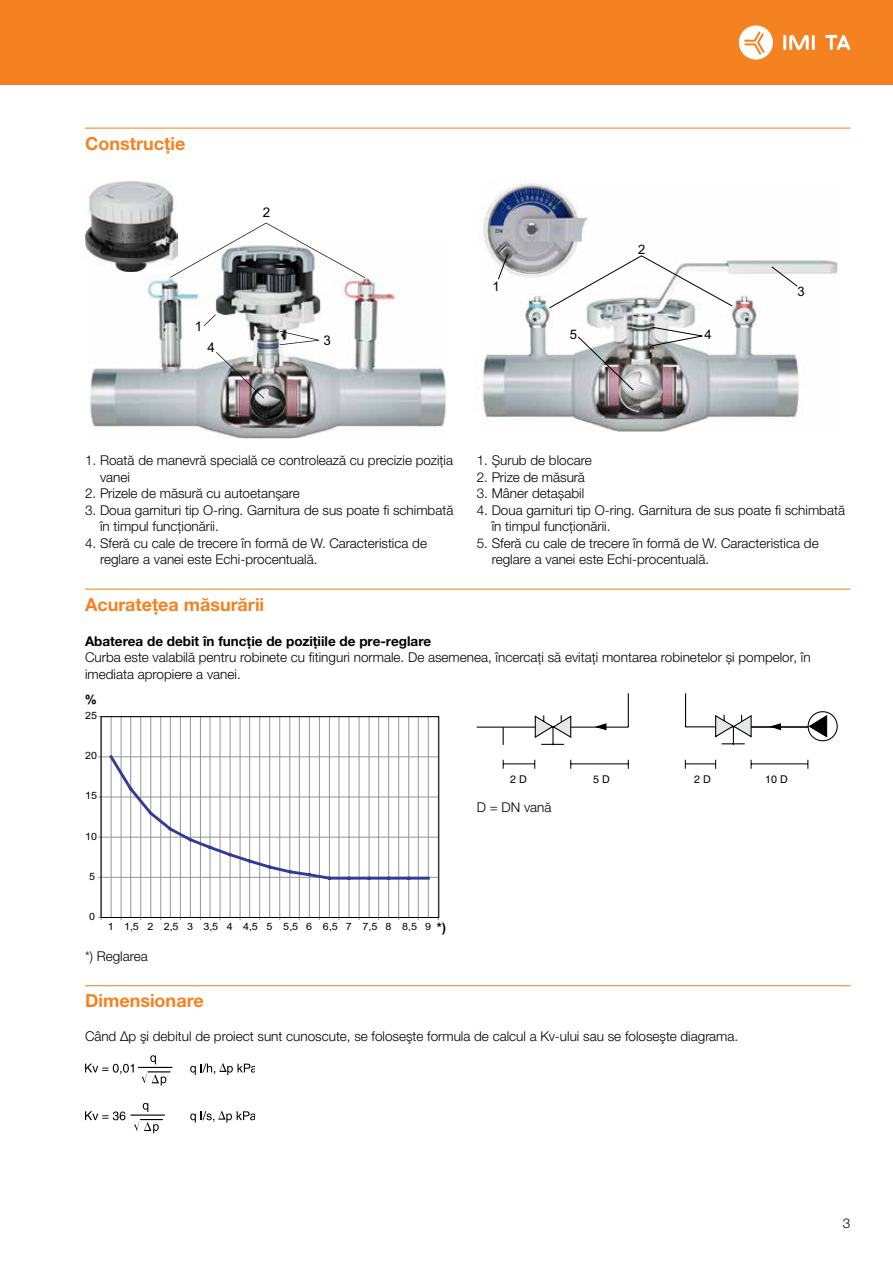
<style>
.page{position:relative;width:893px;height:1263px;background:#fff}
.page>*{position:absolute;margin:0;border:0;box-sizing:border-box;transform-origin:0 0}
.t1{font:700 18px "Helvetica Neue LTW1 G";color:#f58220}
.t2{font:300 13.5px/16.5px "Helvetica Neue LTW1 G";color:#000}
.t3{font:700 13.5px "Helvetica Neue LTW1 G";color:#000}
.t4{font:13.35px "Arial";color:#000}
.t5{font:13.05px "Arial";color:#000}
.t6{font:700 12.9px "Arial";color:#000}
.t7{font:10.65px "Helvetica";color:#000}
.t8{font:10.05px "Arial";letter-spacing:.005em;color:#000;scale:1.07 1}
</style>
<div class="page">
<div style="left:0;top:0;width:893px;height:85px;background:#f58220"></div>
<hr style="left:783px;top:35px;width:3px;height:15px;background:#fff">
<hr style="left:812px;top:35px;width:3px;height:15px;background:#fff">
<svg style="left:789px;top:35px;width:20px;height:15px"></svg>
<svg style="left:825px;top:35px;width:25px;height:15px"></svg>
<svg style="left:739px;top:25px;width:34px;height:35px"></svg>
<hr style="left:85px;top:128px;width:765px;height:1px;background:#f58220">
<hr style="left:85px;top:589px;width:765px;height:1px;background:#f58220">
<hr style="left:85px;top:985px;width:765px;height:1px;background:#f58220">
<img style="left:89px;top:275px;width:357px;height:164px">
<svg style="left:280px;top:331px;width:39px;height:14px"></svg>
<svg style="left:170px;top:223px;width:195px;height:55px"></svg>
<svg style="left:204px;top:314px;width:12px;height:12px"></svg>
<svg style="left:216px;top:352px;width:48px;height:47px;background:#a7a4a5"></svg>
<img style="left:85px;top:181px;width:93px;height:91px">
<img style="left:482px;top:182px;width:356px;height:250px">
<svg style="left:498px;top:254px;width:300px;height:137px"></svg>
<hr style="left:101px;top:877px;width:337px;height:1px;background:#939598">
<hr style="left:101px;top:837px;width:337px;height:1px;background:#939598">
<hr style="left:101px;top:797px;width:337px;height:1px;background:#939598">
<hr style="left:101px;top:756px;width:337px;height:1px;background:#939598">
<hr style="left:111px;top:717px;width:1px;height:200px;background:#939598">
<hr style="left:130px;top:717px;width:1px;height:200px;background:#939598">
<hr style="left:150px;top:717px;width:1px;height:200px;background:#939598">
<hr style="left:170px;top:717px;width:1px;height:200px;background:#939598">
<hr style="left:190px;top:717px;width:1px;height:200px;background:#939598">
<hr style="left:210px;top:717px;width:1px;height:200px;background:#939598">
<hr style="left:230px;top:717px;width:1px;height:200px;background:#939598">
<hr style="left:249px;top:717px;width:1px;height:200px;background:#939598">
<hr style="left:269px;top:717px;width:1px;height:200px;background:#939598">
<hr style="left:289px;top:717px;width:1px;height:200px;background:#939598">
<hr style="left:309px;top:717px;width:1px;height:200px;background:#939598">
<hr style="left:329px;top:717px;width:1px;height:200px;background:#939598">
<hr style="left:349px;top:717px;width:1px;height:200px;background:#939598">
<hr style="left:369px;top:717px;width:1px;height:200px;background:#939598">
<hr style="left:388px;top:717px;width:1px;height:200px;background:#939598">
<hr style="left:408px;top:717px;width:1px;height:200px;background:#939598">
<hr style="left:428px;top:717px;width:1px;height:200px;background:#939598">
<hr style="left:121px;top:717px;width:1px;height:200px;background:#939598">
<hr style="left:140px;top:717px;width:1px;height:200px;background:#939598">
<hr style="left:161px;top:717px;width:1px;height:200px;background:#939598">
<hr style="left:180px;top:717px;width:1px;height:200px;background:#939598">
<hr style="left:200px;top:717px;width:1px;height:200px;background:#939598">
<hr style="left:220px;top:717px;width:1px;height:200px;background:#939598">
<hr style="left:240px;top:717px;width:1px;height:200px;background:#939598">
<hr style="left:259px;top:717px;width:1px;height:200px;background:#939598">
<hr style="left:279px;top:717px;width:1px;height:200px;background:#939598">
<hr style="left:299px;top:717px;width:1px;height:200px;background:#939598">
<hr style="left:319px;top:717px;width:1px;height:200px;background:#939598">
<hr style="left:339px;top:717px;width:1px;height:200px;background:#939598">
<hr style="left:359px;top:717px;width:1px;height:200px;background:#939598">
<hr style="left:378px;top:717px;width:1px;height:200px;background:#939598">
<hr style="left:398px;top:717px;width:1px;height:200px;background:#939598">
<hr style="left:418px;top:717px;width:1px;height:200px;background:#939598">
<div style="left:101px;top:716px;width:338px;height:202px;border:1px solid #000"></div>
<svg style="left:107px;top:753px;width:324px;height:128px"></svg>
<hr style="left:477px;top:727px;width:151px;height:1px;background:#000">
<hr style="left:628px;top:693px;width:1px;height:34px;background:#000">
<hr style="left:685px;top:693px;width:1px;height:34px;background:#000">
<hr style="left:686px;top:726px;width:151px;height:1px;background:#000">
<svg style="left:714px;top:714px;width:39px;height:31px"></svg>
<svg style="left:534px;top:715px;width:38px;height:31px"></svg>
<svg style="left:503px;top:727px;width:1px;height:18px"></svg>
<hr style="left:751px;top:727px;width:74px;height:1px;background:#000">
<div style="left:808px;top:712px;width:29px;height:29px;background:#fff;border-radius:50%"></div>
<div style="left:807px;top:711px;width:31px;height:30px;border:1px solid #000;border-radius:50%"></div>
<svg style="left:807px;top:714px;width:21px;height:24px"></svg>
<hr style="left:503px;top:764px;width:32px;height:1px;background:#000">
<hr style="left:571px;top:764px;width:57px;height:1px;background:#000">
<hr style="left:685px;top:764px;width:31px;height:1px;background:#000">
<hr style="left:751px;top:764px;width:57px;height:1px;background:#000">
<svg style="left:767px;top:723px;width:15px;height:8px"></svg>
<svg style="left:592px;top:723px;width:16px;height:8px"></svg>
<svg style="left:85px;top:1064px;width:49px;height:10px"></svg>
<svg style="left:190px;top:1063px;width:65px;height:12px"></svg>
<svg style="left:150px;top:1055px;width:6px;height:9px"></svg>
<hr style="left:138px;top:1067px;width:34px;height:1px;background:#000">
<svg style="left:142px;top:1071px;width:28px;height:14px"></svg>
<svg style="left:85px;top:1111px;width:40px;height:9px"></svg>
<svg style="left:190px;top:1111px;width:65px;height:11px"></svg>
<svg style="left:143px;top:1103px;width:5px;height:9px"></svg>
<hr style="left:130px;top:1114px;width:35px;height:2px;background:#000">
<svg style="left:134px;top:1119px;width:29px;height:14px"></svg>
<h1 class="t1" style="left:85px;top:132px;width:102px">Construcţie</h1>
<p class="t4" style="left:195px;top:317px;width:9px">1</p>
<p class="t4" style="left:208px;top:338px;width:9px">4</p>
<p class="t4" style="left:263px;top:203px;width:9px">2</p>
<p class="t4" style="left:323px;top:331px;width:9px">3</p>
<p class="t5" style="left:493px;top:277px;width:9px">1</p>
<p class="t5" style="left:570px;top:326px;width:9px">5</p>
<p class="t5" style="left:638px;top:240px;width:9px">2</p>
<p class="t5" style="left:704px;top:326px;width:9px">4</p>
<p class="t5" style="left:798px;top:282px;width:9px">3</p>
<p class="t2" style="left:100px;top:452px;width:355px;text-indent:-15px">1. Roată de manevră specială ce controlează cu precizie poziția vanei</p>
<p class="t2" style="left:85px;top:485px;width:216px">2. Prizele de măsură cu autoetanşare</p>
<p class="t2" style="left:100px;top:502px;width:355px;text-indent:-15px">3. Doua garnituri tip O-ring. Garnitura de sus poate fi schimbată în timpul funcționării.</p>
<p class="t2" style="left:100px;top:535px;width:328px;text-indent:-15px">4. Sferă cu cale de trecere în formă de W. Caracteristica de reglare a vanei este Echi-procentuală.</p>
<p class="t2" style="left:477px;top:452px;width:117px">1. Șurub de blocare</p>
<p class="t2" style="left:477px;top:469px;width:110px">2. Prize de măsură</p>
<p class="t2" style="left:477px;top:485px;width:109px">3. Mâner detașabil</p>
<p class="t2" style="left:492px;top:502px;width:355px;text-indent:-15px">4. Doua garnituri tip O-ring. Garnitura de sus poate fi schimbată în timpul funcționării.</p>
<p class="t2" style="left:492px;top:535px;width:328px;text-indent:-15px">5. Sferă cu cale de trecere în formă de W. Caracteristica de reglare a vanei este Echi-procentuală.</p>
<h1 class="t1" style="left:85px;top:593px;width:181px">Acurateţea măsurării</h1>
<p class="t3" style="left:85px;top:633px;width:348px">Abaterea de debit în funcţie de poziţiile de pre-reglare</p>
<p class="t2" style="left:85px;top:649px;width:727px">Curba este valabilă pentru robinete cu fitinguri normale. De asemenea, încercați să evitați montarea robinetelor și pompelor, în imediata apropiere a vanei.</p>
<p class="t6" style="left:85px;top:691px;width:13px">%</p>
<p class="t8" style="left:85px;top:709px;width:13px">25</p>
<p class="t8" style="left:85px;top:749px;width:13px">20</p>
<p class="t8" style="left:85px;top:789px;width:13px">15</p>
<p class="t8" style="left:85px;top:829px;width:13px">10</p>
<p class="t8" style="left:89px;top:869px;width:7px">5</p>
<p class="t8" style="left:89px;top:909px;width:7px">0</p>
<p class="t8" style="left:108px;top:919px;width:304px">1 1,5 2 2,5 3 3,5 4 4,5 5 5,5 6 6,5 7 7,5 8 8,5 9</p>
<p class="t6" style="left:437px;top:918px;width:11px">*)</p>
<p class="t2" style="left:85px;top:948px;width:64px">*) Reglarea</p>
<p class="t7" style="left:510px;top:773px;width:18px">2 D</p>
<p class="t7" style="left:593px;top:773px;width:18px">5 D</p>
<p class="t7" style="left:694px;top:773px;width:18px">2 D</p>
<p class="t7" style="left:765px;top:773px;width:24px">10 D</p>
<p class="t2" style="left:477px;top:799px;width:76px">D = DN vană</p>
<h1 class="t1" style="left:85px;top:990px;width:120px">Dimensionare</h1>
<p class="t2" style="left:85px;top:1028px;width:655px">Când Δp şi debitul de proiect sunt cunoscute, se foloseşte formula de calcul a Kv-ului sau se foloseşte diagrama.</p>
<p class="t2" style="left:843px;top:1215px;width:9px">3</p>
</div>
